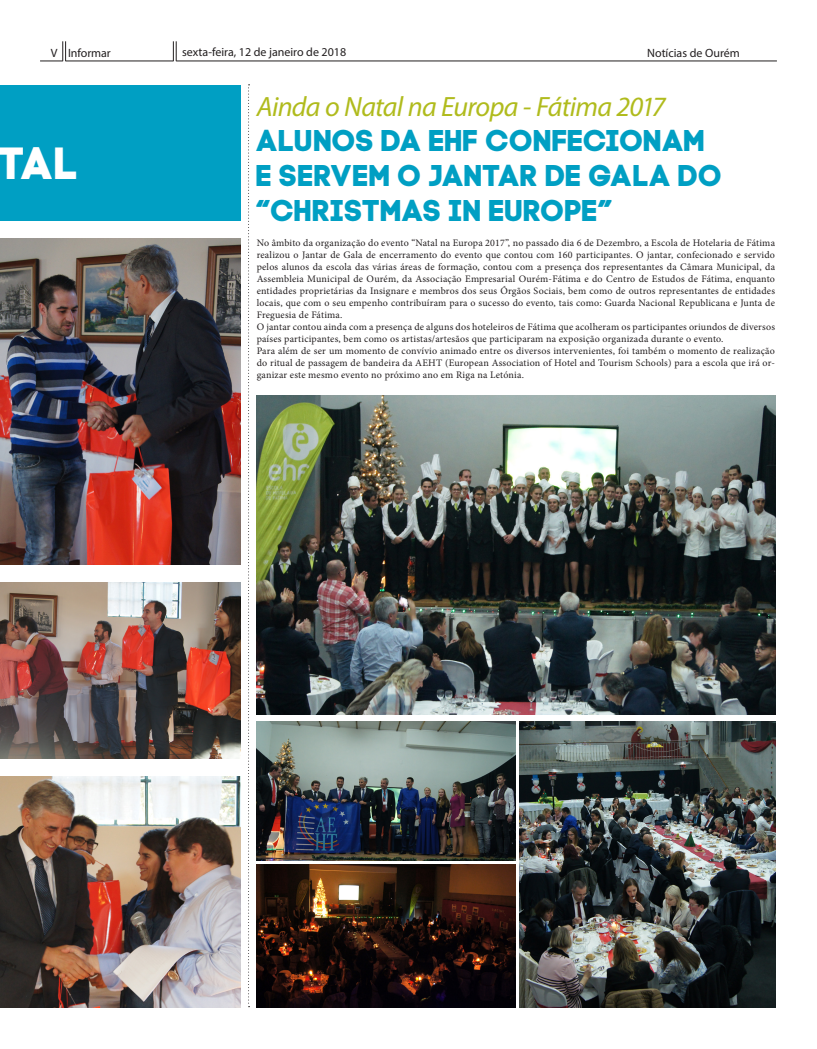
<style>
.page{position:relative;width:817px;height:1049px;background:#fff}
.page>*{position:absolute;margin:0;border:0;box-sizing:border-box;transform-origin:0 0}
.t1{font:45px "Code Pro Bold";color:#fff}
.Titulo{font:30px/35px "Code Pro Bold";color:#009fc3}
.Corpo{font:italic 28px "Myriad Pro";letter-spacing:-.025em;color:#b0bb1d}
.t2{font:12px "Myriad Pro";color:#231f20}
.t3{font:10px/12px "Minion Pro";letter-spacing:.02em;color:#231f20;text-align:justify}
</style>
<div class="page">
<hr style="left:66px;top:61px;width:107px;height:1px;background:#231f20">
<hr style="left:176px;top:61px;width:600px;height:1px;background:#231f20">
<svg style="left:40px;top:41px;width:26px;height:21px"></svg>
<svg style="left:173px;top:41px;width:4px;height:20px"></svg>
<div style="left:0;top:85px;width:240px;height:136px;background:#009fc3"></div>
<svg style="left:248px;top:84px;width:1px;height:923px"></svg>
<img style="left:256px;top:395px;width:518px;height:319px">
<img style="left:257px;top:721px;width:259px;height:139px">
<img style="left:519px;top:721px;width:256px;height:287px">
<img style="left:0;top:776px;width:240px;height:232px">
<img style="left:0;top:582px;width:240px;height:176px">
<img style="left:0;top:238px;width:240px;height:326px">
<img style="left:257px;top:865px;width:259px;height:143px">
<p class="t2" style="left:51px;top:45px;width:61px">V Informar</p>
<p class="t2" style="left:182px;top:45px;width:165px">sexta-feira, 12 de janeiro de 2018</p>
<p class="t2" style="left:647px;top:45px;width:94px">Notícias de Ourém</p>
<h1 class="t1" style="left:-2px;top:136px;width:83px">TAL</h1>
<p class="Corpo" style="left:257px;top:89px;width:410px">Ainda o Natal na Europa - Fátima 2017</p>
<p class="Titulo" style="left:256px;top:122px;width:467px">ALUNOS DA EHF CONFECIONAM<br>E SERVEM O JANTAR DE GALA DO “CHRISTMAS IN EUROPE”</p>
<p class="t3" style="left:256px;top:236px;width:520px">No âmbito da organização do evento “Natal na Europa 2017”, no passado dia 6 de Dezembro, a Escola de Hotelaria de Fátima realizou o Jantar de Gala de encerramento do evento que contou com 160 participantes. O jantar, confecionado e servido pelos alunos da escola das várias áreas de formação, contou com a presença dos representantes da Câmara Municipal, da Assembleia Municipal de Ourém, da Associação Empresarial Ourém-Fátima e do Centro de Estudos de Fátima, enquanto entidades proprietárias da Insignare e membros dos seus Órgãos Sociais, bem como de outros representantes de entidades locais, que com o seu empenho contribuíram para o sucesso do evento, tais como: Guarda Nacional Republicana e Junta de Freguesia de Fátima.</p>
<p class="t3" style="left:256px;top:320px;width:519px">O jantar contou ainda com a presença de alguns dos hoteleiros de Fátima que acolheram os participantes oriundos de diversos países participantes, bem como os artistas/artesãos que participaram na exposição organizada durante o evento.</p>
<p class="t3" style="left:256px;top:344px;width:519px">Para além de ser um momento de convívio animado entre os diversos intervenientes, foi também o momento de realização do ritual de passagem de bandeira da AEHT (European Association of Hotel and Tourism Schools) para a escola que irá or&shy;ganizar este mesmo evento no próximo ano em Riga na Letónia.</p>
</div>
